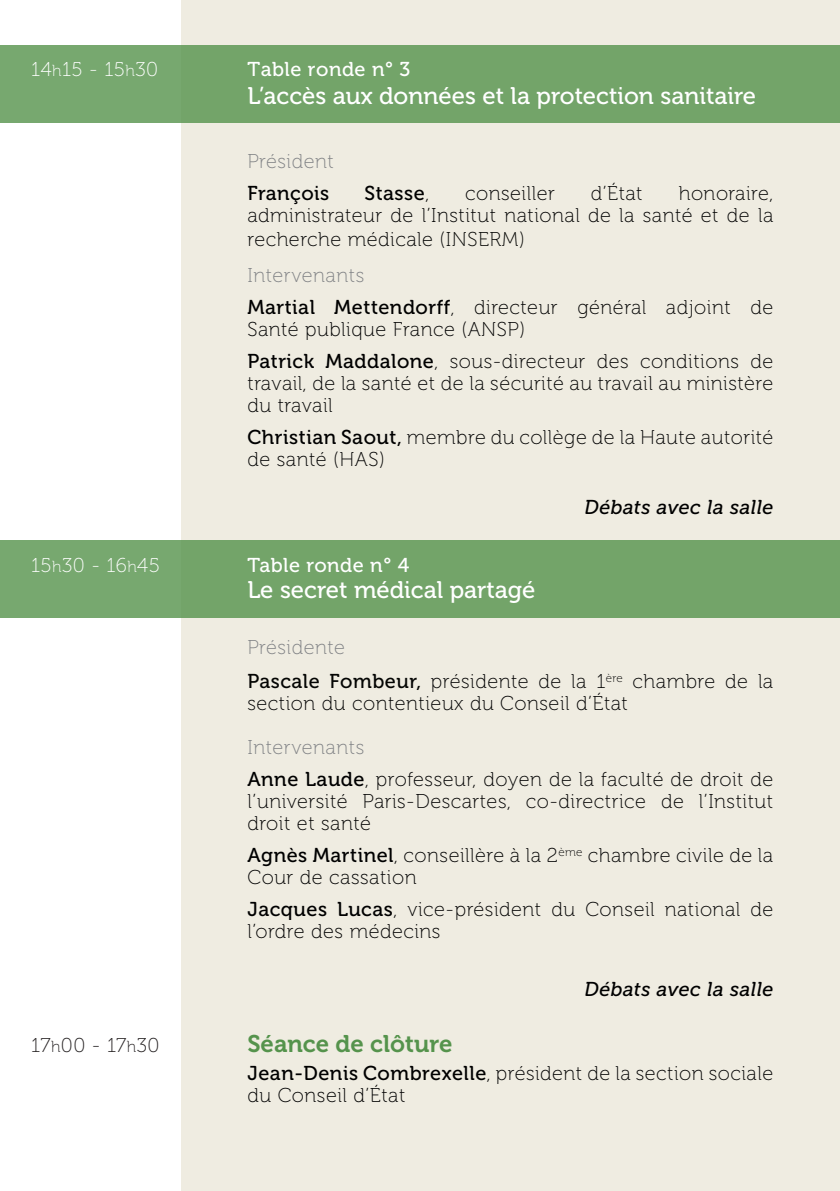
<style>
.page{position:relative;width:840px;height:1191px;background:#fff}
.page>*{position:absolute;margin:0;border:0;box-sizing:border-box;transform-origin:0 0}
.t1{font:24px "Museo 500";color:#fff}
.t2{font:24px "Museo 700";color:#55934c}
.t3{font:20px/22px "Museo 100";letter-spacing:.025em;color:#000}
.t4{font:20px "Museo 100";letter-spacing:.025em;color:#808285}
.t5{font:italic 20px "Museo 500";letter-spacing:.025em;color:#000}
.t6{font:20px "Museo 500";letter-spacing:.025em;color:#fff}
.t7{font:20px "Museo 100";letter-spacing:.025em;color:#fff}
.t8{font:20px "Museo 500";letter-spacing:.025em;color:#000}
.t9{font:20px "Museo 100";letter-spacing:.02em;color:#231f20}
.s1{font-size:16px}
.s2{font-family:"Museo 100"}
.s3{color:#040503}
.s4{font-family:"Museo 500"}
.s5{font-family:"Museo 500";color:#040503}
</style>
<div class="page">
<div style="left:182px;top:0;width:657px;height:1191px;background:#efece1"></div>
<div style="left:0;top:45px;width:839px;height:78px;background:#73a469"></div>
<div style="left:0;top:540px;width:839px;height:77px;background:#73a469"></div>
<p class="t7" style="left:31px;top:58px;width:128px">14<span class="s1">h</span>15 - 15<span class="s1">h</span>30</p>
<p class="t6" style="left:247px;top:58px;width:164px">Table ronde n° 3</p>
<p class="t1" style="left:247px;top:83px;width:510px">L’accès aux données et la protection sanitaire</p>
<p class="t4" style="left:247px;top:150px;width:88px">Président</p>
<p class="t8" style="left:247px;top:182px;width:83px">François</p>
<p class="t8" style="left:364px;top:182px;width:66px">Stasse<span class="s2">,</span></p>
<p class="t3" style="left:465px;top:183px;width:91px">conseiller</p>
<p class="t3" style="left:590px;top:183px;width:53px">d’État</p>
<p class="t3" style="left:247px;top:183px;width:527px;text-align:right">honoraire,<br>administrateur de l’Institut national de la santé et de la</p>
<p class="t3" style="left:247px;top:229px;width:279px">recherche médicale <span class="s3">(INSERM)</span></p>
<p class="t4" style="left:247px;top:264px;width:118px">Intervenants</p>
<p class="t3" style="left:247px;top:297px;width:527px"><span class="s4">Martial Mettendorff</span>, directeur général adjoint de<br>Santé publique France (ANSP)</p>
<p class="t3" style="left:247px;top:351px;width:527px;text-align:justify"><span class="s4">Patrick Maddalone</span>, sous-directeur des conditions de travail, de la santé et de la sécurité au travail au ministère du travail</p>
<p class="t3" style="left:247px;top:427px;width:527px"><span class="s4">Christian Saout,</span> membre du collège de la Haute autorité de santé (HAS)</p>
<p class="t5" style="left:584px;top:496px;width:190px">Débats avec la salle</p>
<p class="t7" style="left:31px;top:554px;width:130px">15<span class="s1">h</span>30 - 16<span class="s1">h</span>45</p>
<p class="t6" style="left:247px;top:554px;width:163px">Table ronde n° 4</p>
<p class="t1" style="left:247px;top:577px;width:289px">Le secret médical partagé</p>
<p class="t4" style="left:247px;top:636px;width:99px">Présidente</p>
<p class="t3" style="left:247px;top:671px;width:527px"><span class="s5">Pascale Fombeur,</span> présidente de la 1<sup>ère</sup> chambre de la section du contentieux du Conseil d’État</p>
<p class="t4" style="left:247px;top:736px;width:118px">Intervenants</p>
<p class="t3" style="left:247px;top:769px;width:527px;text-align:justify"><span class="s4">Anne Laude</span>, professeur, doyen de la faculté de droit de l’université Paris-Descartes, co-directrice de l’Institut droit et santé</p>
<p class="t3" style="left:247px;top:845px;width:527px"><span class="s4">Agnès Martinel</span>, conseillère à la 2<sup>ème</sup> chambre civile de la<br>Cour de cassation</p>
<p class="t3" style="left:247px;top:899px;width:527px"><span class="s4">Jacques Lucas</span>, vice-président du Conseil national de l’ordre des médecins</p>
<p class="t5" style="left:584px;top:978px;width:190px">Débats avec la salle</p>
<p class="t9" style="left:31px;top:1034px;width:130px">17<span class="s1">h</span>00 - 17<span class="s1">h</span>30</p>
<p class="t2" style="left:247px;top:1030px;width:207px">Séance de clôture</p>
<p class="t3" style="left:247px;top:1063px;width:527px"><span class="s4">Jean-Denis Combrexelle</span>, président de la section sociale du Conseil d’État</p>
</div>
